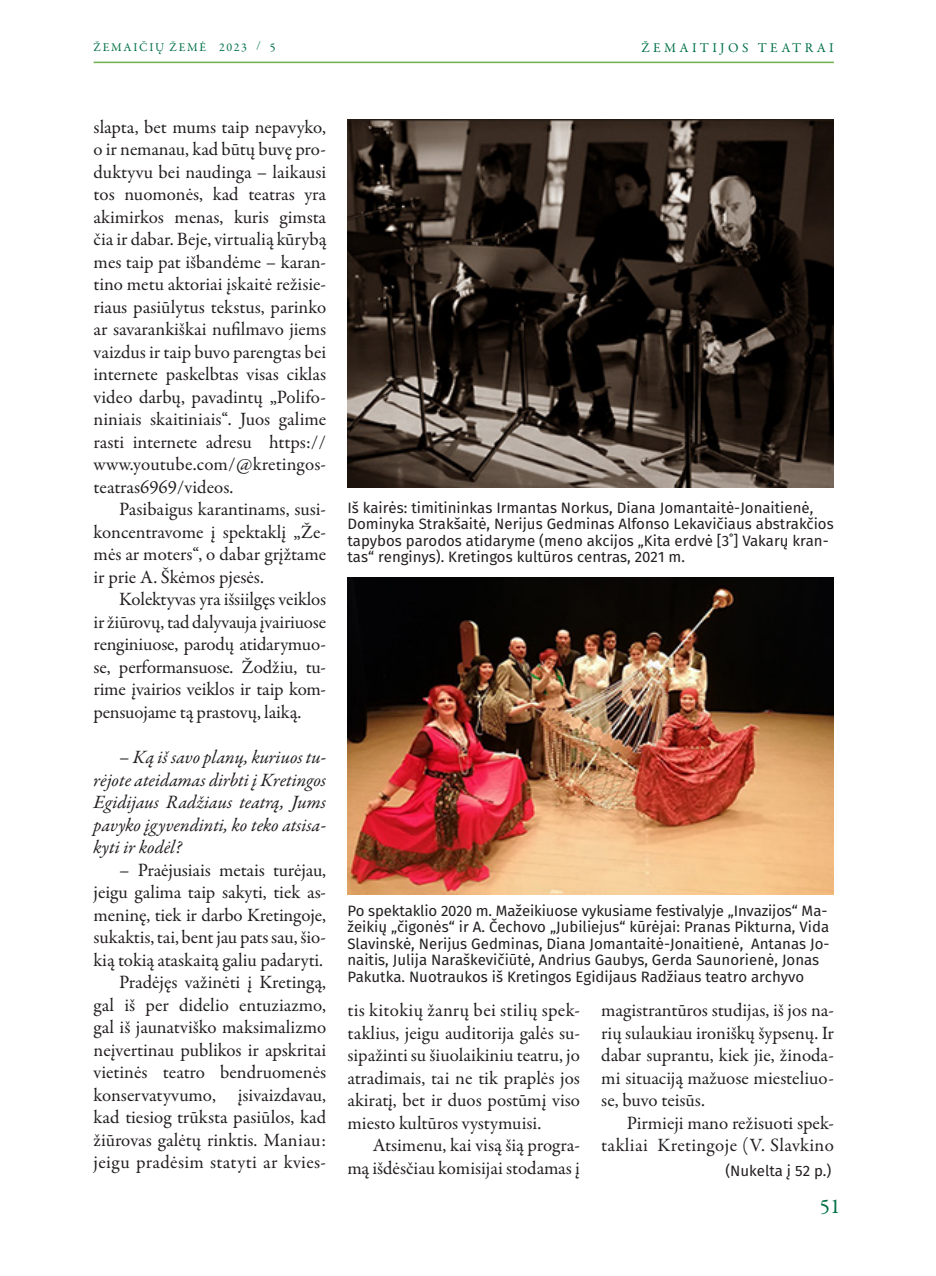
<style>
.page{position:relative;width:936px;height:1276px;background:#fff}
.page>*{position:absolute;margin:0;border:0;box-sizing:border-box;transform-origin:0 0}
.t1{font:21px "Garamond Premr Pro";color:#017045}
.tekstas{font:18.9px/22.5px "Garamond Premr Pro";color:#231f20;text-align:justify}
.tekstas-2{font:italic 18.9px/22.5px "Garamond Premr Pro";letter-spacing:-.005em;color:#231f20;text-align:justify}
.parašas{font:15px/16.5px "Fira Sans";color:#231f20}
.t2{font:13.5px "Garamond Premr Pro";letter-spacing:.25em;color:#017045}
.t3{font:12px "Garamond Premr Pro";letter-spacing:.14em;color:#017045}
.s1{font-style:normal}
</style>
<div class="page">
<hr style="left:94px;top:62px;width:739px;height:1px;background:#6fb048">
<img style="left:347px;top:119px;width:486px;height:369px">
<img style="left:347px;top:577px;width:486px;height:317px">
<p class="t3" style="left:94px;top:40px;width:155px">ŽEMAIČIŲ ŽEMĖ 2023</p>
<p class="t2" style="left:641px;top:39px;width:194px">ŽEMAITIJOS TEATRAI</p>
<p class="t3" style="left:256px;top:39px;width:21px">/ 5</p>
<p class="tekstas" style="left:94px;top:116px;width:234px">slapta, bet mums taip nepavyko, o ir nemanau, kad būtų buvę pro&shy;duktyvu bei naudinga – laikausi tos nuomonės, kad teatras yra akimirkos menas, kuris gimsta čia ir dabar. Beje, virtualią kūrybą mes taip pat išbandėme – karan&shy;tino metu aktoriai įskaitė režisie&shy;riaus pasiūlytus tekstus, parinko ar savarankiškai nufilmavo jiems vaizdus ir taip buvo parengtas bei internete paskelbtas visas ciklas video darbų, pavadintų „Polifo&shy;niniais skaitiniais“. Juos galime rasti internete adresu https:// www.youtube.com/@kretingos&shy;teatras6969/videos.</p>
<p class="tekstas" style="left:94px;top:499px;width:234px;text-indent:26px">Pasibaigus karantinams, susi&shy;koncentravome į spektaklį „Že&shy;mės ar moters“, o dabar grįžtame ir prie A. Škėmos pjesės.</p>
<p class="tekstas" style="left:94px;top:589px;width:234px;text-indent:26px">Kolektyvas yra išsiilgęs veiklos ir žiūrovų, tad dalyvauja įvairiuose renginiuose, parodų atidarymuo&shy;se, performansuose. Žodžiu, tu&shy;rime įvairios veiklos ir taip kom&shy;pensuojame tą prastovų, laiką.</p>
<p class="tekstas-2" style="left:94px;top:747px;width:234px;text-indent:26px"><span class="s1">–</span> Ką iš savo planų, kuriuos tu&shy;rėjote ateidamas dirbti į Kretingos Egidijaus Radžiaus teatrą, Jums pavyko įgyvendinti, ko teko atsisa&shy;kyti ir kodėl?</p>
<p class="tekstas" style="left:94px;top:859px;width:234px;text-indent:26px">– Praėjusiais metais turėjau, jeigu galima taip sakyti, tiek as&shy;meninę, tiek ir darbo Kretingoje, sukaktis, tai, bent jau pats sau, šio&shy;kią tokią ataskaitą galiu padaryti.</p>
<p class="tekstas" style="left:94px;top:971px;width:234px;text-indent:26px">Pradėjęs važinėti į Kretingą, gal iš per didelio entuziazmo, gal iš jaunatviško maksimalizmo neįvertinau publikos ir apskritai vietinės teatro bendruomenės konservatyvumo, įsivaizdavau, kad tiesiog trūksta pasiūlos, kad žiūrovas galėtų rinktis. Maniau: jeigu pradėsim statyti ar kvies-</p>
<p class="parašas" style="left:347px;top:500px;width:487px">Iš kairės: timitininkas Irmantas Norkus, Diana Jomantaitė-Jonaitienė,<br>Dominyka Strakšaitė, Nerijus Gedminas Alfonso Lekavičiaus abstrakčios tapybos parodos atidaryme (meno akcijos „Kita erdvė [3˚] Vakarų kran-</p>
<p class="parašas" style="left:347px;top:550px;width:339px">tas“ renginys). Kretingos kultūros centras, 2021 m.</p>
<p class="parašas" style="left:347px;top:903px;width:483px">Po spektaklio 2020 m. Mažeikiuose vykusiame festivalyje „Invazijos“ Ma&shy;žeikių „čigonės“ ir A. Čechovo „Jubiliejus“ kūrėjai: Pranas Pikturna, Vida Slavinskė, Nerijus Gedminas, Diana Jomantaitė-Jonaitienė, Antanas Jo&shy;naitis, Julija Naraškevičiūtė, Andrius Gaubys, Gerda Saunorienė, Jonas Pakutka. Nuotraukos iš Kretingos Egidijaus Radžiaus teatro archyvo</p>
<p class="tekstas" style="left:347px;top:999px;width:234px">tis kitokių žanrų bei stilių spek&shy;taklius, jeigu auditorija galės su&shy;sipažinti su šiuolaikiniu teatru, jo atradimais, tai ne tik praplės jos akiratį, bet ir duos postūmį viso miesto kultūros vystymuisi.</p>
<p class="tekstas" style="left:347px;top:1134px;width:234px;text-align:right">Atsimenu, kai visą šią progra&shy;mą išdėsčiau komisijai stodamas į</p>
<p class="tekstas" style="left:601px;top:999px;width:234px">magistrantūros studijas, iš jos na&shy;rių sulaukiau ironiškų šypsenų. Ir dabar suprantu, kiek jie, žinoda&shy;mi situaciją mažuose miesteliuo&shy;se, buvo teisūs.</p>
<p class="tekstas" style="left:601px;top:1112px;width:234px;text-align:right">Pirmieji mano režisuoti spek&shy;takliai Kretingoje (V. Slavkino</p>
<p class="parašas" style="left:725px;top:1163px;width:107px">(Nukelta į 52 p.)</p>
<p class="t1" style="left:819px;top:1193px;width:22px">51</p>
</div>
